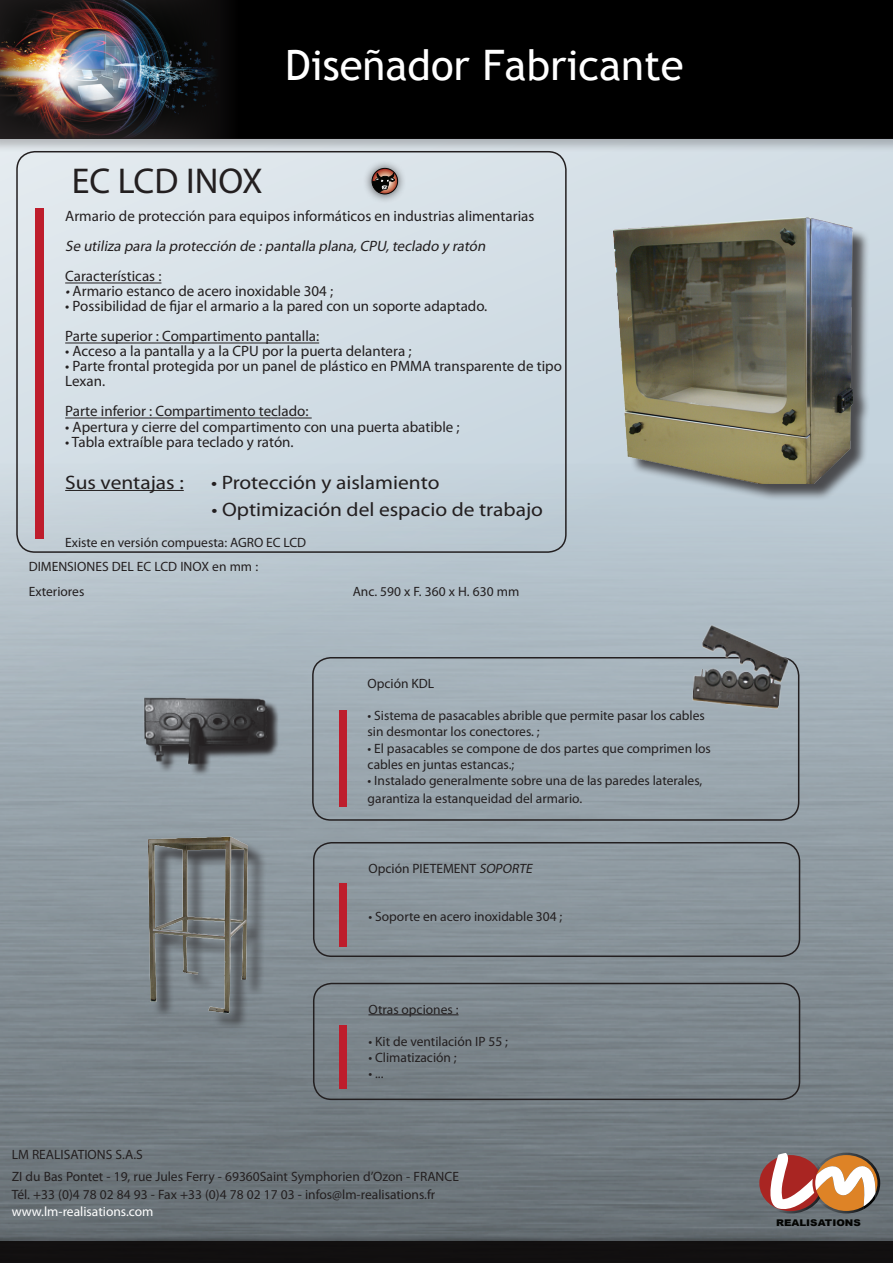
<style>
.page{position:relative;width:893px;height:1263px;background:#fff}
.page>*{position:absolute;margin:0;border:0;box-sizing:border-box;transform-origin:0 0}
.t1{font:42px "Myriad Pro";color:#fff}
.t2{font:42px "Trebuchet MS";color:#fff}
.t3{font:36px "Myriad Pro";color:#231f20}
.t4{font:19.5px "Myriad Pro";color:#231f20;scale:1.1 1}
.t5{font:15px/30px "Myriad Pro";color:#231f20}
.t6{font:italic 15px "Myriad Pro";color:#231f20}
.t7{font:13.5px/16.2px "Myriad Pro";color:#231f20}
.t8{font:13.5px "Myriad Pro";color:#fff}
.t9{font:900 9.15px "Arial";color:#040503;scale:1.11 1}
.s1{font-style:italic}
</style>
<div class="page">
<div style="left:0;top:0;width:893px;height:1240px;background:#d5dfe7"></div>
<img style="left:0;top:463px;width:893px;height:770px">
<div style="left:0;top:0;width:893px;height:153px;background:#231f20;opacity:.25"></div>
<div style="left:0;top:1233px;width:893px;height:30px;background:#231f20;opacity:.25"></div>
<div style="left:0;top:1242px;width:893px;height:21px;background:#121010"></div>
<img style="left:0;top:0;width:133px;height:139px">
<hr style="left:65px;top:283px;width:96px;height:1px;background:#231f20">
<hr style="left:65px;top:343px;width:254px;height:1px;background:#231f20">
<hr style="left:65px;top:418px;width:247px;height:1px;background:#231f20">
<hr style="left:65px;top:490px;width:119px;height:1px;background:#231f20">
<div style="left:16px;top:151px;width:551px;height:402px;border:2px solid #231f20;border-radius:18px"></div>
<svg style="left:757px;top:1152px;width:123px;height:61px;background:#b68875"></svg>
<div style="left:35px;top:208px;width:9px;height:331px;background:#be1d2c"></div>
<div style="left:363px;top:159px;width:44px;height:44px;background:#231f20;opacity:.75"></div>
<svg style="left:372px;top:168px;width:26px;height:26px"></svg>
<div style="left:372px;top:168px;width:26px;height:26px;border:1px solid #040503;border-radius:50%"></div>
<svg style="left:372px;top:173px;width:23px;height:21px"></svg>
<div style="left:616px;top:220px;width:255px;height:281px;background:#231f20;opacity:.75"></div>
<img style="left:613px;top:217px;width:239px;height:266px">
<svg style="left:133px;top:0;width:760px;height:139px;background:#020304"></svg>
<div style="left:312px;top:657px;width:487px;height:164px;border:2px solid #231f20;border-radius:18px"></div>
<div style="left:339px;top:711px;width:7px;height:96px;background:#be1d2c"></div>
<div style="left:313px;top:842px;width:487px;height:115px;border:2px solid #231f20;border-radius:18px"></div>
<hr style="left:368px;top:1014px;width:90px;height:1px;background:#231f20">
<div style="left:313px;top:983px;width:487px;height:117px;border:2px solid #231f20;border-radius:18px"></div>
<div style="left:340px;top:883px;width:7px;height:64px;background:#be1d2c"></div>
<div style="left:339px;top:1025px;width:7px;height:64px;background:#be1d2c"></div>
<img style="left:653px;top:603px;width:171px;height:150px">
<img style="left:103px;top:689px;width:184px;height:90px">
<div style="left:150px;top:839px;width:116px;height:192px;background:#788187"></div>
<img style="left:116px;top:794px;width:149px;height:234px">
<h1 class="t2" style="left:285px;top:41px;width:400px">Diseñador Fabricante</h1>
<h1 class="t1" style="left:349px;top:49px;width:378px">Concepteur Fabricant</h1>
<h2 class="t3" style="left:72px;top:159px;width:192px">EC LCD INOX</h2>
<p class="t5" style="left:65px;top:201px;width:471px">Armario de protección para equipos informáticos en industrias alimentarias</p>
<p class="t6" style="left:65px;top:237px;width:425px">Se utiliza para la protección de :pantalla plana,CPU,teclado y ratón</p>
<p class="t5" style="left:65px;top:261px;width:98px">Características :</p>
<p class="t5" style="left:65px;top:276px;width:270px"><span class="s1">•</span>Armario estanco de acero inoxidable 304 ;</p>
<p class="t5" style="left:65px;top:291px;width:424px">• Possibilidad de fijar el armario a la pared con un soporte adaptado.<br>Parte superior : Compartimento pantalla:</p>
<p class="t5" style="left:65px;top:336px;width:348px">• Acceso a la pantalla y a la CPU por la puerta delantera ;</p>
<p class="t5" style="left:65px;top:359px;width:498px;line-height:15px">• Parte frontal protegida por un panel de plástico en PMMA transparente de tipo<br>Lexan.</p>
<p class="t5" style="left:65px;top:396px;width:245px">Parte inferior : Compartimento teclado:</p>
<p class="t5" style="left:65px;top:411px;width:396px">• Apertura y cierre del compartimento con una puerta abatible ;</p>
<p class="t5" style="left:65px;top:426px;width:230px">• Tabla extraíble para teclado y ratón.</p>
<h3 class="t4" style="left:65px;top:470px;width:109px">Sus ventajas :</h3>
<h3 class="t4" style="left:211px;top:470px;width:209px">• Protección y aislamiento</h3>
<h3 class="t4" style="left:212px;top:497px;width:303px">• Optimización del espacio de trabajo</h3>
<p class="t7" style="left:65px;top:534px;width:243px">Existe en versión compuesta: AGRO EC LCD</p>
<p class="t7" style="left:29px;top:554px;width:231px;line-height:25px">DIMENSIONES DEL EC LCD INOX en mm :<br>Exteriores</p>
<p class="t7" style="left:353px;top:583px;width:168px">Anc. 590 x F. 360 x H. 630 mm</p>
<p class="t7" style="left:368px;top:675px;width:68px">Opción KDL</p>
<p class="t7" style="left:368px;top:707px;width:339px">• Sistema de pasacables abrible que permite pasar los cables sin desmontar los conectores. ;</p>
<p class="t7" style="left:368px;top:740px;width:345px">• El pasacables se compone de dos partes que comprimen los cables en juntas estancas.;</p>
<p class="t7" style="left:368px;top:771px;width:336px;line-height:18px">• Instalado generalmente sobre una de las paredes laterales, garantiza la estanqueidad del armario.</p>
<p class="t7" style="left:368px;top:860px;width:168px">Opción PIETEMENT <span class="s1">SOPORTE</span></p>
<p class="t7" style="left:368px;top:908px;width:195px">• Soporte en acero inoxidable 304 ;</p>
<p class="t7" style="left:368px;top:1001px;width:92px">Otras opciones :</p>
<p class="t7" style="left:368px;top:1033px;width:141px">• Kit de ventilación IP 55 ;</p>
<p class="t7" style="left:368px;top:1049px;width:90px">• Climatización ;</p>
<p class="t7" style="left:368px;top:1065px;width:17px">• ...</p>
<p class="t7" style="left:12px;top:1143px;width:449px;line-height:22.2px">LM REALISATIONS S.A.S<br>ZI du Bas Pontet - 19, rue Jules Ferry - 69360Saint Symphorien d’Ozon - FRANCE</p>
<p class="t7" style="left:12px;top:1186px;width:425px">Tél. +33 (0)4 78 02 84 93 - Fax +33 (0)4 78 02 17 03 - infos@lm-realisations.fr</p>
<p class="t8" style="left:12px;top:1203px;width:143px">www.lm-realisations.com</p>
<p class="t9" style="left:776px;top:1217px;width:78px">REALISATIONS</p>
</div>
